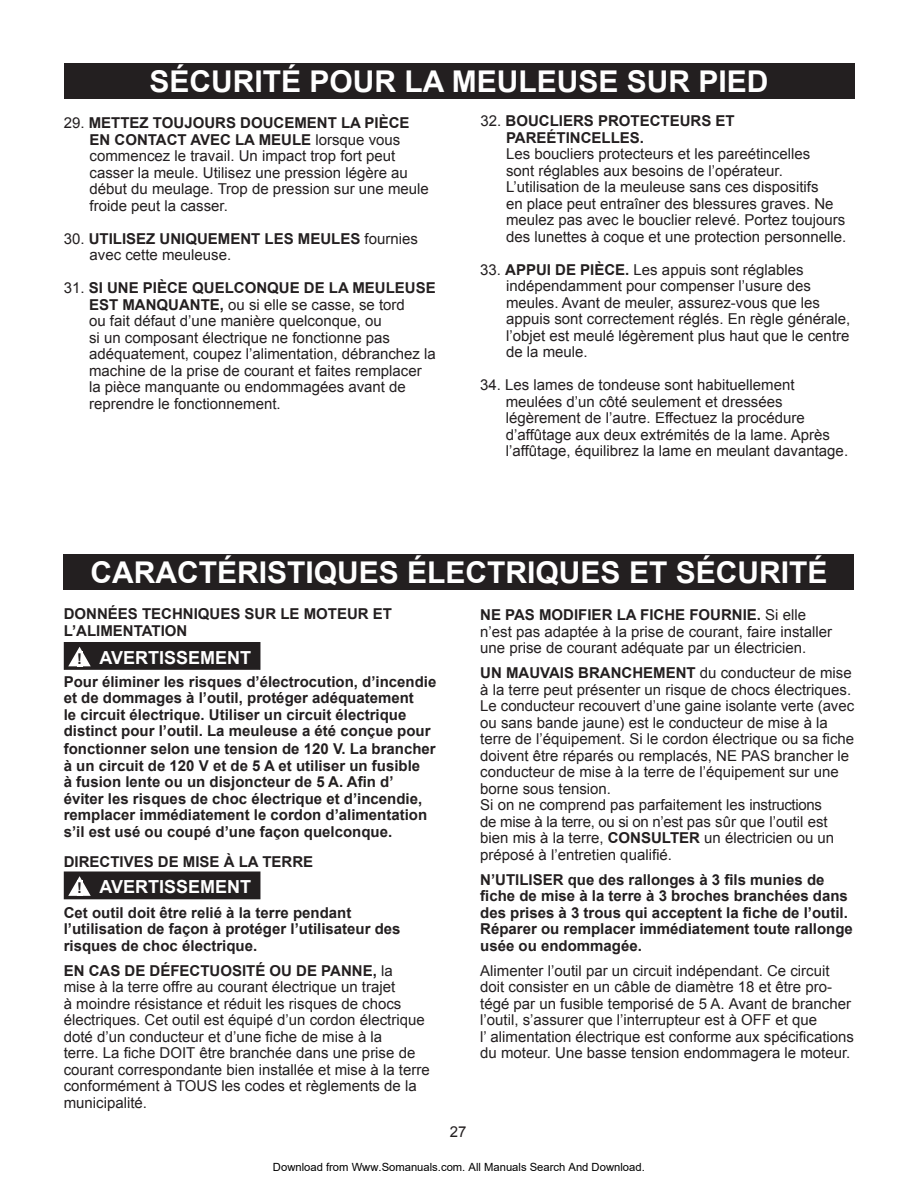
<style>
.page{position:relative;width:918px;height:1188px;background:#fff}
.page>*{position:absolute;margin:0;border:0;box-sizing:border-box;transform-origin:0 0}
.t1{font:700 30px "Arial";color:#fff}
.t2{font:700 18px "Arial";color:#fff}
.t3{font:15px/16.5px "Arial";color:#231f20}
.t4{font:700 15px/16.5px "Arial";color:#231f20}
.t5{font:11.25px "Arial";color:#000}
.s1{font-weight:700}
.s2{font-size:14.85px;color:#231f20}
</style>
<div class="page">
<div style="left:64px;top:555px;width:790px;height:35px;background:#231f20"></div>
<div style="left:64px;top:64px;width:790px;height:35px;background:#231f20"></div>
<div style="left:64px;top:643px;width:196px;height:26px;background:#231f20"></div>
<div style="left:64px;top:642px;width:196px;height:28px;border:1px solid #231f20"></div>
<svg style="left:68px;top:647px;width:23px;height:19px"></svg>
<div style="left:77px;top:651px;width:5px;height:15px;background:#fff"></div>
<div style="left:64px;top:872px;width:196px;height:27px;background:#231f20"></div>
<div style="left:64px;top:871px;width:196px;height:28px;border:1px solid #231f20"></div>
<svg style="left:68px;top:876px;width:23px;height:20px"></svg>
<div style="left:77px;top:881px;width:5px;height:15px;background:#fff"></div>
<p class="t1" style="left:150px;top:62px;width:620px">SÉCURITÉ POUR LA MEULEUSE SUR PIED</p>
<p class="t3" style="left:90px;top:115px;width:341px;text-indent:-26px">29. <span class="s1">METTEZ TOUJOURS DOUCEMENT LA PIÈCE EN CONTACT AVEC LA MEULE</span> lorsque vous commencez le travail. Un impact trop fort peut casser la meule. Utilisez une pression légère au début du meulage. Trop de pression sur une meule froide peut la casser.</p>
<p class="t3" style="left:90px;top:231px;width:330px;text-indent:-26px">30. <span class="s1">UTILISEZ UNIQUEMENT LES MEULES</span> fournies avec cette meuleuse.</p>
<p class="t3" style="left:89px;top:280px;width:348px;text-indent:-25px">31. <span class="s1">SI UNE PIÈCE QUELCONQUE DE LA MEULEUSE EST MANQUANTE,</span> ou si elle se casse, se tord<br>ou fait défaut d’une manière quelconque, ou<br>si un composant électrique ne fonctionne pas adéquatement, coupez l’alimentation, débranchez la machine de la prise de courant et faites remplacer la pièce manquante ou endommagées avant de reprendre le fonctionnement.</p>
<p class="t3" style="left:506px;top:113px;width:342px;text-indent:-26px">32. <span class="s1">BOUCLIERS PROTECTEURS ET PAREÉTINCELLES.<br></span>Les boucliers protecteurs et les pareétincelles<br>sont réglables aux besoins de l’opérateur.<br>L’utilisation de la meuleuse sans ces dispositifs<br>en place peut entraîner des blessures graves. Ne meulez pas avec le bouclier relevé. Portez toujours des lunettes à coque et une protection personnelle.</p>
<p class="t3" style="left:506px;top:262px;width:346px;text-indent:-26px">33. <span class="s1">APPUI DE PIÈCE.</span> Les appuis sont réglables indépendamment pour compenser l’usure des meules. Avant de meuler, assurez-vous que les appuis sont correctement réglés. En règle générale, l’objet est meulé légèrement plus haut que le centre de la meule.</p>
<p class="t3" style="left:506px;top:377px;width:344px;text-indent:-26px">34. Les lames de tondeuse sont habituellement meulées d’un côté seulement et dressées légèrement de l’autre. Effectuez la procédure d’affûtage aux deux extrémités de la lame. Après l’affûtage, équilibrez la lame en meulant davantage.</p>
<p class="t1" style="left:91px;top:553px;width:738px">CARACTÉRISTIQUES ÉLECTRIQUES ET SÉCURITÉ</p>
<p class="t4" style="left:64px;top:606px;width:330px">DONNÉES TECHNIQUES SUR LE MOTEUR ET<br>L’ALIMENTATION</p>
<p class="t4" style="left:64px;top:674px;width:374px">Pour éliminer les risques d’électrocution, d’incendie et de dommages à l’outil, protéger adéquatement<br>le circuit électrique. Utiliser un circuit électrique distinct pour l’outil. La meuleuse a été conçue pour</p>
<p class="t4" style="left:64px;top:741px;width:374px">fonctionner selon une tension de 120 V. La brancher à un circuit de 120 V et de 5 A et utiliser un fusible<br>à fusion lente ou un disjoncteur de 5 A. Afin d’ éviter les risques de choc électrique et d’incendie, remplacer immédiatement le cordon d’alimentation s’il est usé ou coupé d’une façon quelconque.</p>
<p class="t4" style="left:64px;top:854px;width:251px">DIRECTIVES DE MISE À LA TERRE</p>
<p class="t4" style="left:64px;top:905px;width:338px">Cet outil doit être relié à la terre pendant l’utilisation de façon à protéger l’utilisateur des risques de choc électrique.</p>
<p class="t3" style="left:64px;top:962px;width:367px"><span class="s1">EN CAS DE DÉFECTUOSITÉ OU DE PANNE,</span> la<br>mise à la terre offre au courant électrique un trajet<br>à moindre résistance et réduit les risques de chocs électriques. Cet outil est équipé d’un cordon électrique doté d’un conducteur et d’une fiche de mise à la<br>terre. La fiche DOIT être branchée dans une prise de courant correspondante bien installée et mise à la terre conformément à TOUS les codes et règlements de la municipalité.</p>
<p class="t2" style="left:77px;top:646px;width:176px"><span class="s2">!</span> AVERTISSEMENT</p>
<p class="t2" style="left:77px;top:875px;width:176px"><span class="s2">!</span> AVERTISSEMENT</p>
<p class="t3" style="left:480px;top:607px;width:353px"><span class="s1">NE PAS MODIFIER LA FICHE FOURNIE.</span> Si elle n’est pas adaptée à la prise de courant, faire installer une prise de courant adéquate par un électricien.</p>
<p class="t3" style="left:480px;top:665px;width:375px"><span class="s1">UN MAUVAIS BRANCHEMENT</span> du conducteur de mise à la terre peut présenter un risque de chocs électriques.<br>Le conducteur recouvert d’une gaine isolante verte (avec ou sans bande jaune) est le conducteur de mise à la terre de l’équipement. Si le cordon électrique ou sa fiche doivent être réparés ou remplacés, NE PAS brancher le conducteur de mise à la terre de l’équipement sur une borne sous tension.<br>Si on ne comprend pas parfaitement les instructions<br>de mise à la terre, ou si on n’est pas sûr que l’outil est bien mis à la terre, <span class="s1">CONSULTER</span> un électricien ou un préposé à l’entretien qualifié.</p>
<p class="t4" style="left:480px;top:872px;width:374px">N’UTILISER que des rallonges à 3 fils munies de fiche de mise à la terre à 3 broches branchées dans des prises à 3 trous qui acceptent la fiche de l’outil.<br>Réparer ou remplacer immédiatement toute rallonge usée ou endommagée.</p>
<p class="t3" style="left:480px;top:962px;width:375px">Alimenter l’outil par un circuit indépendant. Ce circuit doit consister en un câble de diamètre 18 et être pro&shy;tégé par un fusible temporisé de 5 A. Avant de brancher l’outil, s’assurer que l’interrupteur est à OFF et que<br>l’ alimentation électrique est conforme aux spécifications du moteur. Une basse tension endommagera le moteur.</p>
<p class="t3" style="left:450px;top:1124px;width:18px">27</p>
<p class="t5" style="left:273px;top:1160px;width:373px">Download from Www.Somanuals.com. All Manuals Search And Download.</p>
</div>
